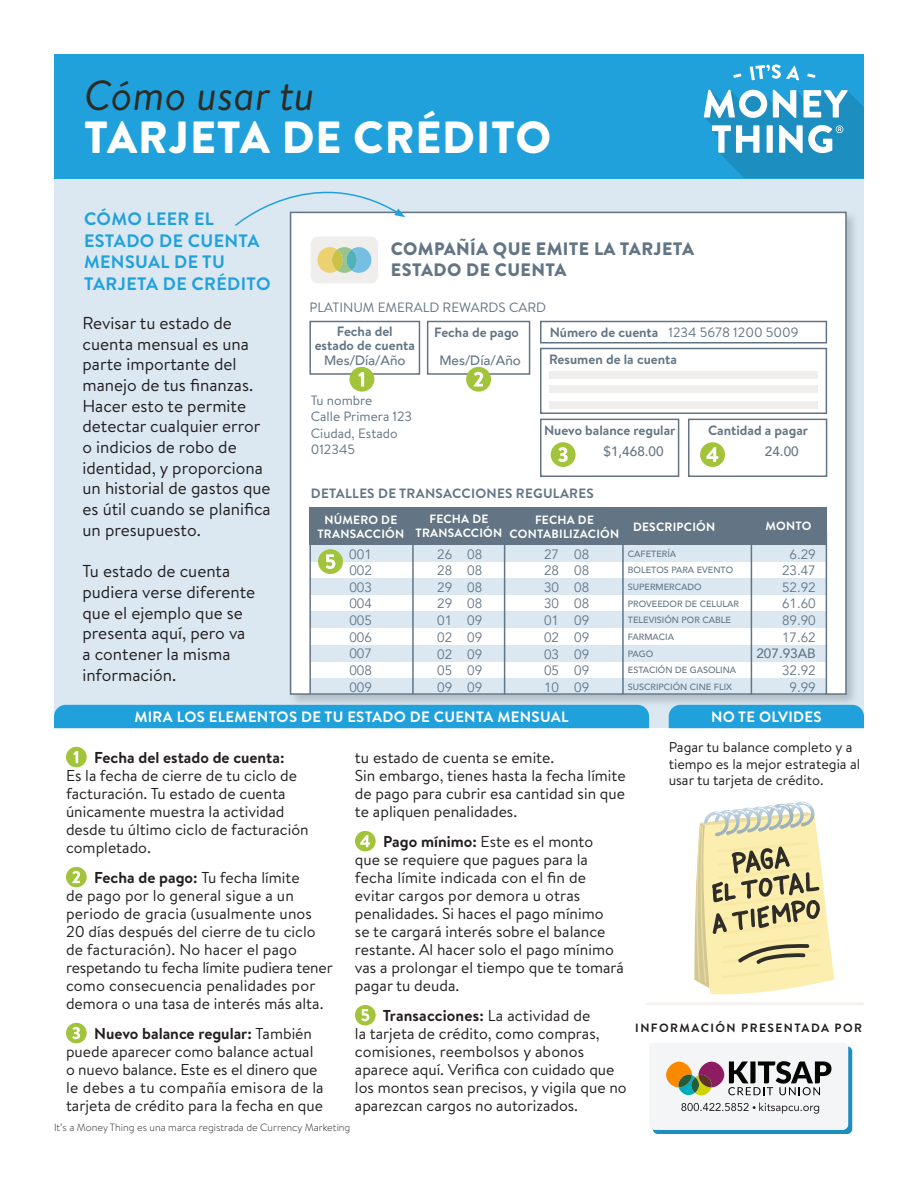
<style>
.page{position:relative;width:918px;height:1188px;background:#fff}
.page>*{position:absolute;margin:0;border:0;box-sizing:border-box;transform-origin:0 0}
.t1{font:900 45px "Brandon Text";letter-spacing:.02em;color:#fff}
.t2{font:italic 42px "Brandon Text";color:#2c2c25}
.t3{font:700 18px/21.6px "Brandon Text";letter-spacing:.02em;color:#20a1db}
.t4{font:900 18px/21.6px "Brandon Text";letter-spacing:.02em;color:#637584}
.t5{font:17.25px/20.7px "Brandon Text";color:#231f20}
.t6{font:15.75px/18px "Brandon Text";color:#231f20}
.t7{font:700 15.75px "Brandon Text";color:#231f20}
.t8{font:700 15px "Brandon Text";letter-spacing:.02em;color:#fff}
.t9{font:700 15px "Brandon Text";color:#fff}
.t10{font:14.25px/16.5px "Brandon Text";color:#231f20}
.t11{font:13.5px/16.6px "Avenir";color:#637584;text-align:justify}
.t12{font:700 13.5px/13.5px "Brandon Text";color:#637584;text-align:center}
.t13{font:13.5px/16.2px "Brandon Text";color:#637584}
.t14{font:500 13.5px "Avenir";color:#637584}
.t15{font:700 13.5px "Brandon Text";letter-spacing:.02em;color:#637584}
.t16{font:700 12px/14.4px "Brandon Text";letter-spacing:.02em;color:#fff;text-align:center}
.t17{font:700 12px "Brandon Text";letter-spacing:.12em;color:#231f20}
.t18{font:300 10.5px "Brandon Text";color:#231f20}
.t19{font:500 9px/16.6px "Avenir";color:#637584}
.s1{font-weight:400}
.s2{font-weight:700}
</style>
<div class="page">
<div style="left:54px;top:178px;width:810px;height:550px;background:#dbe8f2"></div>
<div style="left:287px;top:209px;width:573px;height:499px;background:#231f20;opacity:.22"></div>
<div style="left:290px;top:212px;width:557px;height:483px;background:#fff;border:2px solid #637584"></div>
<div style="left:311px;top:545px;width:515px;height:17px;background:#dbe8f2"></div>
<div style="left:311px;top:578px;width:515px;height:17px;background:#dbe8f2"></div>
<div style="left:311px;top:612px;width:515px;height:16px;background:#dbe8f2"></div>
<div style="left:311px;top:645px;width:515px;height:17px;background:#dbe8f2"></div>
<div style="left:311px;top:678px;width:515px;height:17px;background:#dbe8f2"></div>
<div style="left:540px;top:419px;width:139px;height:58px;border:2px solid #637584"></div>
<div style="left:688px;top:419px;width:139px;height:58px;border:2px solid #637584"></div>
<div style="left:309px;top:321px;width:111px;height:54px;border:2px solid #637584"></div>
<div style="left:427px;top:321px;width:103px;height:54px;border:2px solid #637584"></div>
<div style="left:309px;top:531px;width:518px;height:164px;border:2px solid #637584"></div>
<div style="left:309px;top:508px;width:518px;height:37px;background:#637584"></div>
<hr style="left:412px;top:543px;width:2px;height:151px;background:#637584">
<hr style="left:504px;top:543px;width:1px;height:151px;background:#637584">
<hr style="left:622px;top:543px;width:2px;height:151px;background:#637584">
<hr style="left:751px;top:543px;width:1px;height:151px;background:#637584">
<div style="left:540px;top:321px;width:287px;height:23px;border:2px solid #637584"></div>
<div style="left:540px;top:348px;width:287px;height:66px;border:2px solid #637584"></div>
<div style="left:549px;top:371px;width:269px;height:7px;background:#f0eded"></div>
<div style="left:549px;top:386px;width:269px;height:7px;background:#f0eded"></div>
<div style="left:549px;top:401px;width:269px;height:7px;background:#f0eded"></div>
<svg style="left:694px;top:802px;width:140px;height:193px;background:#e0d7ac"></svg>
<div style="left:311px;top:237px;width:67px;height:46px;background:#f0eded;border-radius:7px"></div>
<svg style="left:317px;top:247px;width:55px;height:26px"></svg>
<div style="left:54px;top:54px;width:810px;height:124px;background:#20a1db"></div>
<svg style="left:704px;top:64px;width:160px;height:114px"></svg>
<div style="left:349px;top:367px;width:25px;height:25px;background:#a1c43a;border-radius:50%"></div>
<svg style="left:359px;top:372px;width:5px;height:15px"></svg>
<div style="left:466px;top:367px;width:25px;height:25px;background:#a1c43a;border-radius:50%"></div>
<svg style="left:474px;top:372px;width:9px;height:15px"></svg>
<div style="left:551px;top:442px;width:25px;height:25px;background:#a1c43a;border-radius:50%"></div>
<svg style="left:558px;top:447px;width:10px;height:15px"></svg>
<div style="left:700px;top:442px;width:25px;height:25px;background:#a1c43a;border-radius:50%"></div>
<svg style="left:706px;top:447px;width:12px;height:15px"></svg>
<div style="left:318px;top:549px;width:25px;height:25px;background:#a1c43a;border-radius:50%"></div>
<svg style="left:326px;top:554px;width:9px;height:15px"></svg>
<div style="left:66px;top:747px;width:21px;height:20px;background:#a1c43a;border-radius:50%"></div>
<svg style="left:74px;top:751px;width:4px;height:12px"></svg>
<div style="left:66px;top:867px;width:21px;height:20px;background:#a1c43a;border-radius:50%"></div>
<svg style="left:72px;top:871px;width:8px;height:12px"></svg>
<div style="left:66px;top:1023px;width:21px;height:20px;background:#a1c43a;border-radius:50%"></div>
<svg style="left:72px;top:1027px;width:8px;height:12px"></svg>
<div style="left:355px;top:831px;width:21px;height:20px;background:#a1c43a;border-radius:50%"></div>
<svg style="left:360px;top:835px;width:10px;height:12px"></svg>
<div style="left:355px;top:1005px;width:21px;height:20px;background:#a1c43a;border-radius:50%"></div>
<svg style="left:361px;top:1009px;width:8px;height:12px"></svg>
<div style="left:653px;top:1046px;width:199px;height:88px;background:#1c8ec0;border-radius:5px"></div>
<svg style="left:234px;top:178px;width:171px;height:49px"></svg>
<div style="left:669px;top:705px;width:195px;height:23px;background:#20a1db"></div>
<div style="left:54px;top:705px;width:595px;height:23px;background:#20a1db"></div>
<hr style="left:647px;top:1002px;width:215px;height:3px;background:#f5f2f0">
<svg style="left:650px;top:1043px;width:198px;height:87px;background:#d5d3d0"></svg>
<h2 class="t2" style="left:84px;top:66px;width:232px">Cómo usar tu</h2>
<h1 class="t1" style="left:84px;top:106px;width:469px">TARJETA DE CRÉDITO</h1>
<p class="t3" style="left:84px;top:208px;width:188px">CÓMO LEER EL<br>ESTADO DE CUENTA<br>MENSUAL DE TU<br>TARJETA DE CRÉDITO</p>
<p class="t4" style="left:391px;top:237px;width:305px">COMPAÑÍA QUE EMITE LA TARJETA<br>ESTADO DE CUENTA</p>
<p class="t13" style="left:309px;top:299px;width:238px">PLATINUM EMERALD REWARDS CARD</p>
<p class="t5" style="left:82px;top:312px;width:190px">Revisar tu estado de cuenta mensual es una parte importante del manejo de tus finanzas.<br>Hacer esto te permite detectar cualquier error o indicios de robo de identidad, y proporciona un historial de gastos que es útil cuando se planifica un presupuesto.</p>
<p class="t5" style="left:82px;top:560px;width:174px">Tu estado de cuenta pudiera verse diferente que el ejemplo que se presenta aquí, pero va a contener la misma información.</p>
<p class="t8" style="left:134px;top:706px;width:436px">MIRA LOS ELEMENTOS DE TU ESTADO DE CUENTA MENSUAL</p>
<p class="t8" style="left:711px;top:706px;width:112px">NO TE OLVIDES</p>
<p class="t12" style="left:315px;top:324px;width:102px">Fecha del<br>estado de cuenta</p>
<p class="t12" style="left:434px;top:325px;width:86px">Fecha de pago</p>
<p class="t12" style="left:549px;top:318px;width:251px;line-height:27.5px;text-align:left">Número de cuenta <span class="s1">1234 5678 1200 5009<br></span>Resumen de la cuenta</p>
<p class="t14" style="left:324px;top:349px;width:83px">Mes/Día/Año</p>
<p class="t14" style="left:439px;top:349px;width:83px">Mes/Día/Año</p>
<p class="t13" style="left:311px;top:392px;width:103px">Tu nombre<br>Calle Primera 123<br>Ciudad, Estado<br>012345</p>
<p class="t12" style="left:544px;top:423px;width:133px">Nuevo balance regular</p>
<p class="t12" style="left:708px;top:423px;width:102px">Cantidad a pagar</p>
<p class="t14" style="left:604px;top:439px;width:62px">$1,468.00</p>
<p class="t14" style="left:765px;top:439px;width:35px">24.00</p>
<p class="t15" style="left:311px;top:484px;width:284px">DETALLES DE TRANSACCIONES REGULARES</p>
<p class="t16" style="left:317px;top:512px;width:88px">NÚMERO DE<br>TRANSACCIÓN</p>
<p class="t16" style="left:416px;top:511px;width:88px">FECHA DE<br>TRANSACCIÓN</p>
<p class="t16" style="left:510px;top:512px;width:111px">FECHA DE<br>CONTABILIZACIÓN</p>
<p class="t16" style="left:766px;top:518px;width:48px">MONTO</p>
<p class="t16" style="left:633px;top:519px;width:84px">DESCRIPCIÓN</p>
<p class="t19" style="left:628px;top:545px;width:113px">CAFETERÍA<br>BOLETOS PARA EVENTO<br>SUPERMERCADO<br>PROVEEDOR DE CELULAR<br>TELEVISIÓN POR CABLE<br>FARMACIA<br>PAGO<br>ESTACIÓN DE GASOLINA<br>SUSCRIPCIÓN CINE FLIX</p>
<p class="t11" style="left:544px;top:546px;width:47px">27 08<br>28 08<br>30 08<br>30 08<br>01 09<br>02 09<br>03 09<br>05 09<br>10 09</p>
<p class="t11" style="left:349px;top:546px;width:24px">001</p>
<p class="t11" style="left:437px;top:546px;width:47px">26 08</p>
<p class="t11" style="left:782px;top:546px;width:35px;text-align:center">6.29<br>23.47<br>52.92<br>61.60<br>89.90<br>17.62</p>
<p class="t14" style="left:756px;top:642px;width:61px">207.93AB</p>
<p class="t11" style="left:349px;top:563px;width:24px">002<br>003<br>004<br>005<br>006<br>007<br>008<br>009</p>
<p class="t11" style="left:437px;top:563px;width:47px">28 08<br>29 08<br>29 08<br>01 09<br>02 09<br>02 09<br>05 09<br>09 09</p>
<p class="t11" style="left:782px;top:663px;width:35px;line-height:16.2px;text-align:center">32.92<br>9.99</p>
<p class="t9" style="left:223px;top:706px;width:232px">TAKE A TOUR OF YOUR PAY STUB</p>
<p class="t7" style="left:94px;top:746px;width:192px">Fecha del estado de cuenta:</p>
<p class="t6" style="left:66px;top:766px;width:244px">Es la fecha de cierre de tu ciclo de facturación. Tu estado de cuenta únicamente muestra la actividad desde tu último ciclo de facturación completado.</p>
<p class="t6" style="left:66px;top:868px;width:268px;text-indent:28px"><span class="s2">Fecha de pago:</span> Tu fecha límite<br>de pago por lo general sigue a un periodo de gracia (usualmente unos 20 días después del cierre de tu ciclo de facturación). No hacer el pago respetando tu fecha límite pudiera tener como consecuencia penalidades por demora o una tasa de interés más alta.</p>
<p class="t6" style="left:66px;top:1024px;width:259px;text-indent:28px"><span class="s2">Nuevo balance regular:</span> También puede aparecer como balance actual o nuevo balance. Este es el dinero que le debes a tu compañía emisora de la tarjeta de crédito para la fecha en que</p>
<p class="t6" style="left:355px;top:748px;width:272px">tu estado de cuenta se emite.<br>Sin embargo, tienes hasta la fecha límite de pago para cubrir esa cantidad sin que te apliquen penalidades.</p>
<p class="t6" style="left:355px;top:832px;width:271px;text-indent:28px"><span class="s2">Pago mínimo:</span> Este es el monto<br>que se requiere que pagues para la fecha límite indicada con el fin de evitar cargos por demora u otras penalidades. Si haces el pago mínimo<br>se te cargará interés sobre el balance restante. Al hacer solo el pago mínimo vas a prolongar el tiempo que te tomará pagar tu deuda.</p>
<p class="t6" style="left:355px;top:1006px;width:273px;text-indent:28px"><span class="s2">Transacciones:</span> La actividad de<br>la tarjeta de crédito, como compras, comisiones, reembolsos y abonos aparece aquí. Verifica con cuidado que los montos sean precisos, y vigila que no aparezcan cargos no autorizados.</p>
<p class="t18" style="left:54px;top:1120px;width:298px">It’s a Money Thing es una marca registrada de Currency Marketing</p>
<p class="t10" style="left:669px;top:739px;width:193px">Pagar tu balance completo y a tiempo es la mejor estrategia al usar tu tarjeta de crédito.</p>
<p class="t17" style="left:635px;top:1019px;width:228px">INFORMACIÓN PRESENTADA POR</p>
</div>
